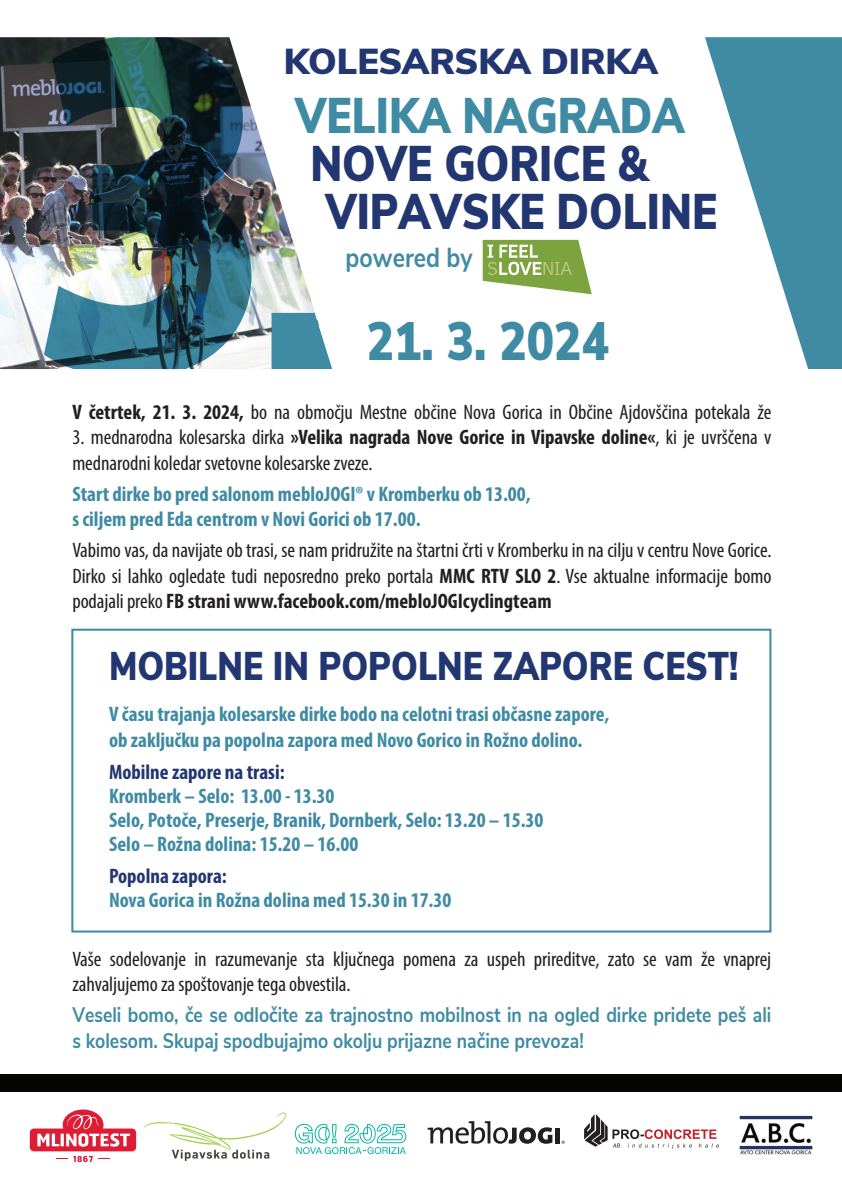
<style>
.page{position:relative;width:842px;height:1191px;background:#fff}
.page>*{position:absolute;margin:0;border:0;box-sizing:border-box;transform-origin:0 0}
.t1{font:900 510.4px "Myriad Pro";color:#3f8ba4;scale:.84 1}
.t2{font:900 54px "Nunito Sans";color:#3f8ba4;scale:.84 1}
.t3{font:900 50px/48px "Nunito Sans";color:#223671;scale:.84 1}
.t4{font:900 50px "Nunito Sans";color:#3f8ba4;scale:.84 1}
.t5{font:900 40px "Nunito Sans";color:#223671;scale:.84 1}
.t6{font:900 36px "Nunito Sans";color:#223671}
.t7{font:700 27.4px "Nunito Sans";color:#3f8ba4;scale:.84 1}
.t8{font:condensed 21px/25.2px "Myriad Pro";letter-spacing:-.005em;color:#231f20}
.t9{font:700 condensed 21px/24px "Myriad Pro";color:#3f8ba4}
.t10{font:700 21px/25.2px "Nunito Sans";color:#3f8ba4;scale:.84 1}
.t11{font:700 condensed 21px "Myriad Pro";color:#223671}
.s1{font-weight:700}
</style>
<div class="page">
<div style="left:0;top:1074px;width:842px;height:17px;background:#040503"></div>
<svg style="left:584px;top:1114px;width:135px;height:34px"></svg>
<svg style="left:428px;top:1121px;width:124px;height:22px"></svg>
<div style="left:555px;top:1127px;width:5px;height:16px;background:#231f20"></div>
<svg style="left:295px;top:1123px;width:111px;height:31px"></svg>
<img style="left:739px;top:1115px;width:74px;height:40px">
<div style="left:71px;top:628px;width:700px;height:304px;border:2px solid #3f8ba4"></div>
<svg style="left:30px;top:1109px;width:106px;height:53px"></svg>
<svg style="left:705px;top:37px;width:137px;height:332px;fill:#3f8ba4"></svg>
<img style="left:0;top:37px;width:315px;height:332px">
<svg style="left:272px;top:313px;width:60px;height:56px;background:#5a9bb0"></svg>
<svg style="left:483px;top:240px;width:109px;height:54px"></svg>
<svg style="left:144px;top:1112px;width:142px;height:48px"></svg>
<h1 class="t1" style="left:28px;top:-90px;width:295px">3</h1>
<h3 class="t6" style="left:284px;top:35px;width:375px">KOLESARSKA DIRKA</h3>
<h3 class="t4" style="left:295px;top:79px;width:465px">VELIKA NAGRADA</h3>
<h3 class="t3" style="left:325px;top:138px;width:468px;text-indent:-15px">NOVE GORICE &amp;<br>VIPAVSKE DOLINE</h3>
<h3 class="t7" style="left:346px;top:237px;width:153px">powered by</h3>
<h2 class="t2" style="left:367px;top:301px;width:290px">21. 3. 2024</h2>
<p class="t8" style="left:72px;top:399px;width:700px"><span class="s1">V četrtek, 21. 3. 2024,</span> bo na območju Mestne občine Nova Gorica in Občine Ajdovščina potekala že</p>
<p class="t8" style="left:72px;top:424px;width:700px">3. mednarodna kolesarska dirka <span class="s1">»Velika nagrada Nove Gorice in Vipavske doline«</span>, ki je uvrščena v mednarodni koledar svetovne kolesarske zveze.</p>
<p class="t9" style="left:72px;top:481px;width:460px;line-height:25.2px">Start dirke bo pred salonom mebloJOGI® v Kromberku ob 13.00, s ciljem pred Eda centrom v Novi Gorici ob 17.00.</p>
<p class="t8" style="left:72px;top:537px;width:701px;text-align:justify">Vabimo vas, da navijate ob trasi, se nam pridružite na štartni črti v Kromberku in na cilju v centru Nove Gorice.<br>Dirko si lahko ogledate tudi neposredno preko portala <span class="s1">MMC RTV SLO 2</span>. Vse aktualne informacije bomo podajali preko <span class="s1">FB strani www.facebook.com/mebloJOGIcyclingteam</span></p>
<h3 class="t5" style="left:109px;top:636px;width:751px">MOBILNE IN POPOLNE ZAPORE CEST!</h3>
<p class="t9" style="left:109px;top:700px;width:502px;line-height:26px">V času trajanja kolesarske dirke bodo na celotni trasi občasne zapore, ob zaključku pa popolna zapora med Novo Gorico in Rožno dolino.</p>
<p class="t11" style="left:109px;top:758px;width:177px">Mobilne zapore na trasi:</p>
<p class="t9" style="left:109px;top:783px;width:436px">Kromberk – Selo: 13.00 - 13.30<br>Selo, Potoče, Preserje, Branik, Dornberk, Selo: 13.20 – 15.30<br>Selo – Rožna dolina: 15.20 – 16.00</p>
<p class="t11" style="left:109px;top:862px;width:119px">Popolna zapora:</p>
<p class="t9" style="left:109px;top:887px;width:344px">Nova Gorica in Rožna dolina med 15.30 in 17.30</p>
<p class="t8" style="left:72px;top:946px;width:700px">Vaše sodelovanje in razumevanje sta ključnega pomena za uspeh prireditve, zato se vam že vnaprej zahvaljujemo za spoštovanje tega obvestila.</p>
<p class="t10" style="left:72px;top:1001px;width:834px">Veseli bomo, če se odločite za trajnostno mobilnost in na ogled dirke pridete peš ali s kolesom. Skupaj spodbujajmo okolju prijazne načine prevoza!</p>
</div>
